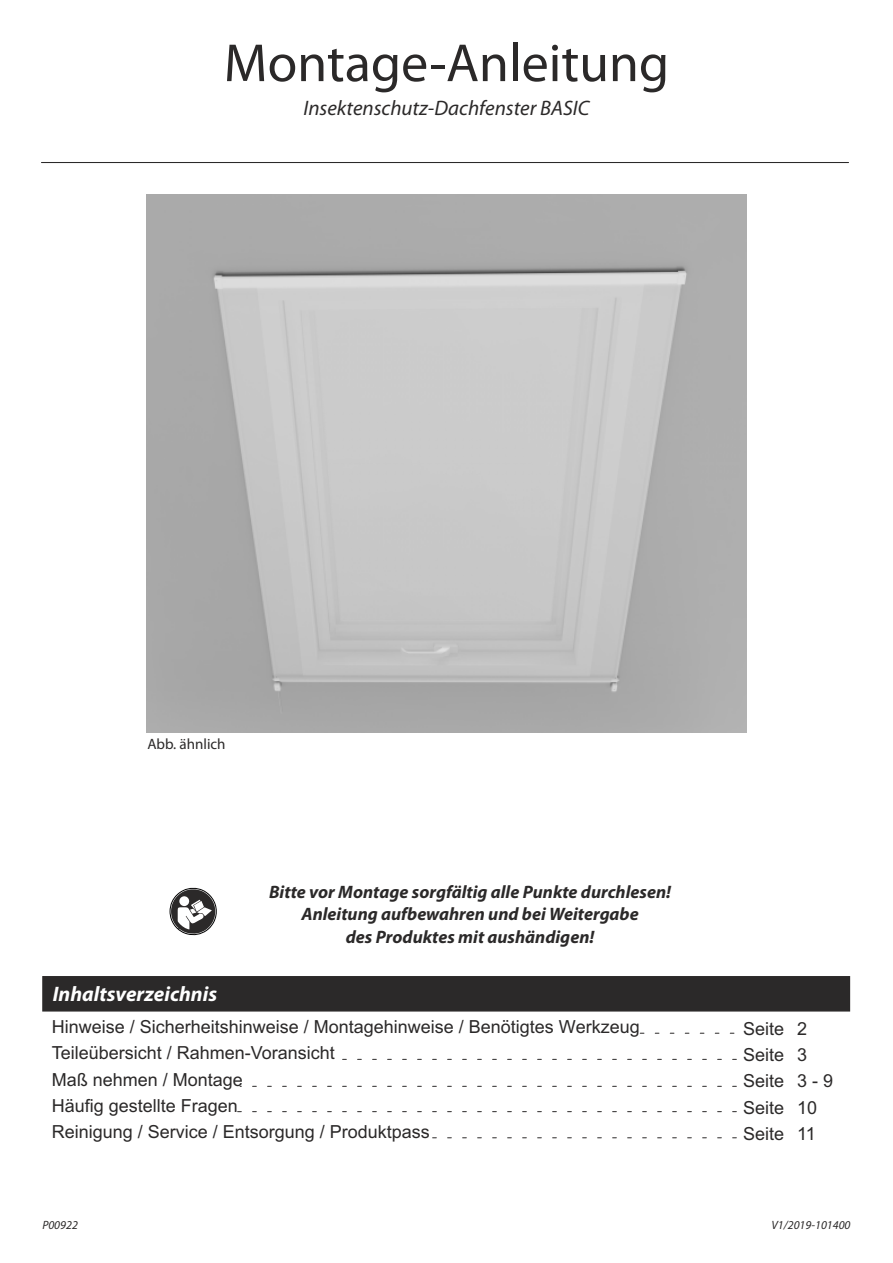
<style>
.page{position:relative;width:893px;height:1263px;background:#fff}
.page>*{position:absolute;margin:0;border:0;box-sizing:border-box;transform-origin:0 0}
.t1{font:54px "Myriad Pro";color:#2b2929}
.t2{font:italic 21px "Myriad Pro";color:#2b2929}
.t3{font:italic 700 21px "Myriad Pro";color:#fff}
.t4{font:18px/26.1px "Arial";color:#2b2929}
.t5{font:italic 700 18px/22.2px "Myriad Pro";color:#2b2929;text-align:center}
.t6{font:15px "Myriad Pro";color:#2b2929}
.t7{font:italic 12px "Myriad Pro";color:#2b2929}
</style>
<div class="page">
<hr style="left:41px;top:162px;width:807px;height:1px;background:#2b2929">
<svg style="left:170px;top:887px;width:47px;height:49px"></svg>
<svg style="left:640px;top:1033px;width:95px;height:1px"></svg>
<svg style="left:342px;top:1059px;width:394px;height:1px"></svg>
<svg style="left:240px;top:1086px;width:496px;height:1px"></svg>
<svg style="left:237px;top:1111px;width:499px;height:1px"></svg>
<svg style="left:432px;top:1137px;width:304px;height:1px"></svg>
<div style="left:42px;top:976px;width:809px;height:36px;background:#2b2929"></div>
<img style="left:147px;top:195px;width:599px;height:537px">
<h1 class="t1" style="left:224px;top:41px;width:447px">Montage-Anleitung</h1>
<p class="t2" style="left:303px;top:99px;width:287px">Insektenschutz-Dachfenster BASIC</p>
<p class="t6" style="left:147px;top:738px;width:80px">Abb. ähnlich</p>
<p class="t3" style="left:53px;top:985px;width:166px">Inhaltsverzeichnis</p>
<p class="t5" style="left:269px;top:882px;width:403px">Bitte vor Montage sorgfältig alle Punkte durchlesen!<br>Anleitung aufbewahren und bei Weitergabe<br>des Produktes mit aushändigen!</p>
<p class="t4" style="left:52px;top:1015px;width:589px">Hinweise / Sicherheitshinweise / Montagehinweise / Benötigtes Werkzeug Teileübersicht / Rahmen-Voransicht<br>Maß nehmen / Montage<br>Häufig gestellte Fragen<br>Reinigung / Service / Entsorgung / Produktpass</p>
<p class="t4" style="left:743px;top:1017px;width:92px">Seite 2<br>Seite 3<br>Seite 3 - 9<br>Seite 10<br>Seite 11</p>
<p class="t7" style="left:42px;top:1220px;width:37px">P00922</p>
<p class="t7" style="left:771px;top:1220px;width:81px">V1/2019-101400</p>
</div>
